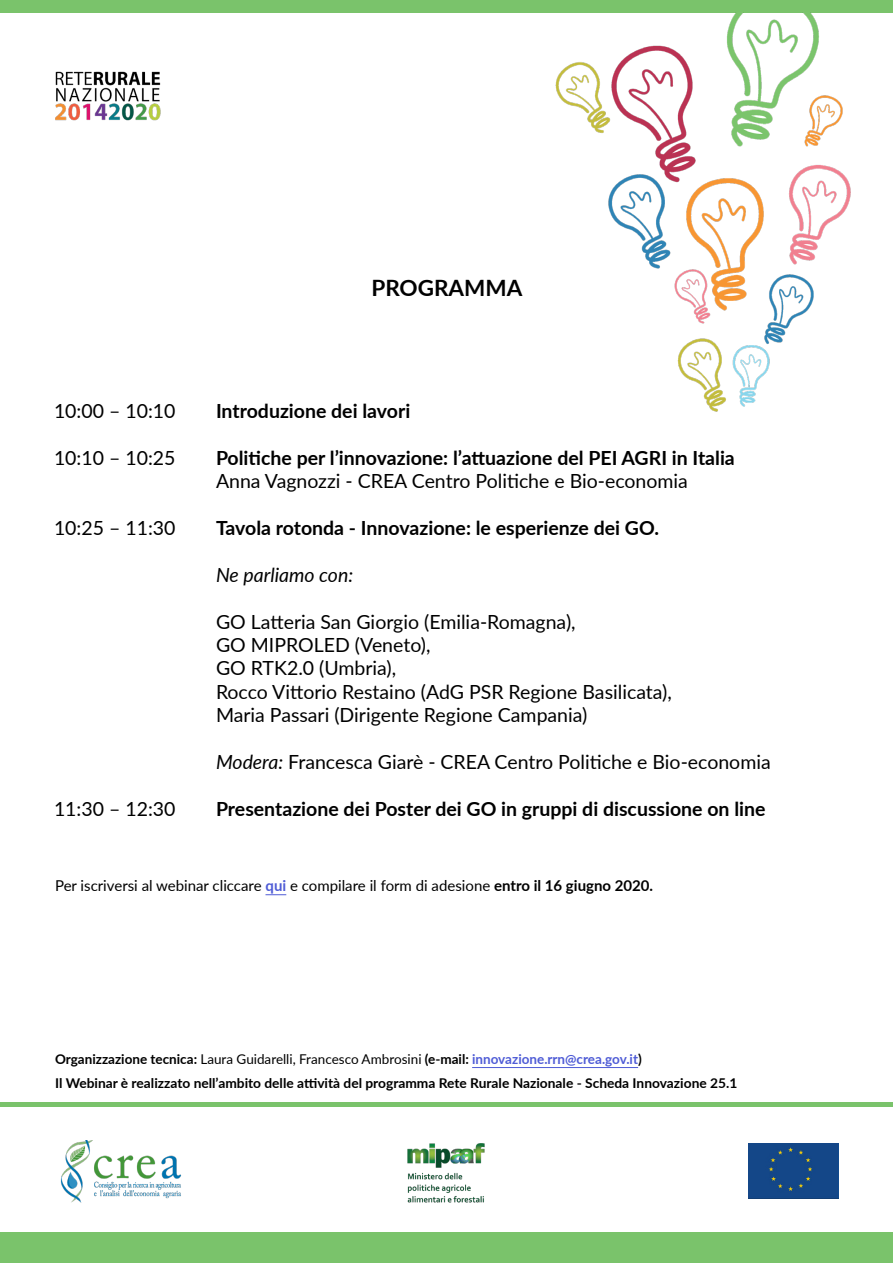
<style>
.page{position:relative;width:893px;height:1263px;background:#fff}
.page>*{position:absolute;margin:0;border:0;box-sizing:border-box;transform-origin:0 0}
.t1{font:700 22.5px "Lato";color:#000}
.t2{font:19.5px "Lato";color:#000}
.t3{font:700 19.5px/23.4px "Lato";color:#000}
.t4{font:italic 19.5px "Lato";color:#000}
.t5{font:15px "Lato";color:#000}
.t6{font:700 13.5px "Lato";color:#000}
.t7{font:13.5px "Lato";color:#000}
.s1{font-weight:400}
.s2{font-style:italic}
.s3{font-weight:700;color:#4f5cd6}
.s4{font-weight:700}
</style>
<div class="page">
<img style="left:55px;top:71px;width:106px;height:50px">
<div style="left:0;top:1233px;width:893px;height:30px;background:#7ac36b"></div>
<div style="left:0;top:0;width:893px;height:13px;background:#7ac36b"></div>
<hr style="left:472px;top:1067px;width:166px;height:1px;background:#4f5cd6">
<img style="left:555px;top:13px;width:296px;height:399px">
<img style="left:407px;top:1143px;width:78px;height:60px">
<img style="left:60px;top:1140px;width:121px;height:63px">
<div style="left:748px;top:1144px;width:91px;height:54px;background:#144788"></div>
<svg style="left:265px;top:894px;width:21px;height:1px"></svg>
<div style="left:0;top:1102px;width:893px;height:5px;background:#7ac36b"></div>
<p class="t1" style="left:371px;top:271px;width:152px">PROGRAMMA</p>
<p class="t2" style="left:54px;top:397px;width:123px">10:00 – 10:10</p>
<p class="t3" style="left:216px;top:398px;width:196px">Introduzione dei lavori</p>
<p class="t2" style="left:54px;top:444px;width:123px">10:10 – 10:25</p>
<p class="t3" style="left:216px;top:445px;width:520px">Politiche per l’innovazione: l’attuazione del PEI AGRI in Italia<br><span class="s1">Anna Vagnozzi - CREA Centro Politiche e Bio-economia</span></p>
<p class="t2" style="left:54px;top:514px;width:123px">10:25 – 11:30</p>
<p class="t3" style="left:216px;top:515px;width:445px">Tavola rotonda - Innovazione: le esperienze dei GO.</p>
<p class="t4" style="left:216px;top:561px;width:139px">Ne parliamo con:</p>
<p class="t2" style="left:216px;top:608px;width:361px">GO Latteria San Giorgio (Emilia-Romagna),</p>
<p class="t2" style="left:216px;top:631px;width:216px">GO MIPROLED (Veneto),</p>
<p class="t2" style="left:216px;top:654px;width:182px">GO RTK2.0 (Umbria),</p>
<p class="t2" style="left:216px;top:678px;width:457px">Rocco Vittorio Restaino (AdG PSR Regione Basilicata),</p>
<p class="t2" style="left:216px;top:701px;width:373px">Maria Passari (Dirigente Regione Campania)</p>
<p class="t2" style="left:216px;top:748px;width:556px"><span class="s2">Modera:</span> Francesca Giarè - CREA Centro Politiche e Bio-economia</p>
<p class="t2" style="left:54px;top:795px;width:123px">11:30 – 12:30</p>
<p class="t3" style="left:216px;top:796px;width:551px">Presentazione dei Poster dei GO in gruppi di discussione on line</p>
<p class="t5" style="left:55px;top:875px;width:600px">Per iscriversi al webinar cliccare <span class="s3">qui</span> e compilare il form di adesione <span class="s4">entro il 16 giugno 2020.</span></p>
<p class="t7" style="left:55px;top:1050px;width:588px"><span class="s4">Organizzazione tecnica:</span> Laura Guidarelli, Francesco Ambrosini <span class="s4">(e-mail:</span> <span class="s3">innovazione.rrn@crea.gov.it</span><span class="s4">)</span></p>
<p class="t6" style="left:55px;top:1073px;width:684px">Il Webinar è realizzato nell’ambito delle attività del programma Rete Rurale Nazionale - Scheda Innovazione 25.1</p>
</div>
